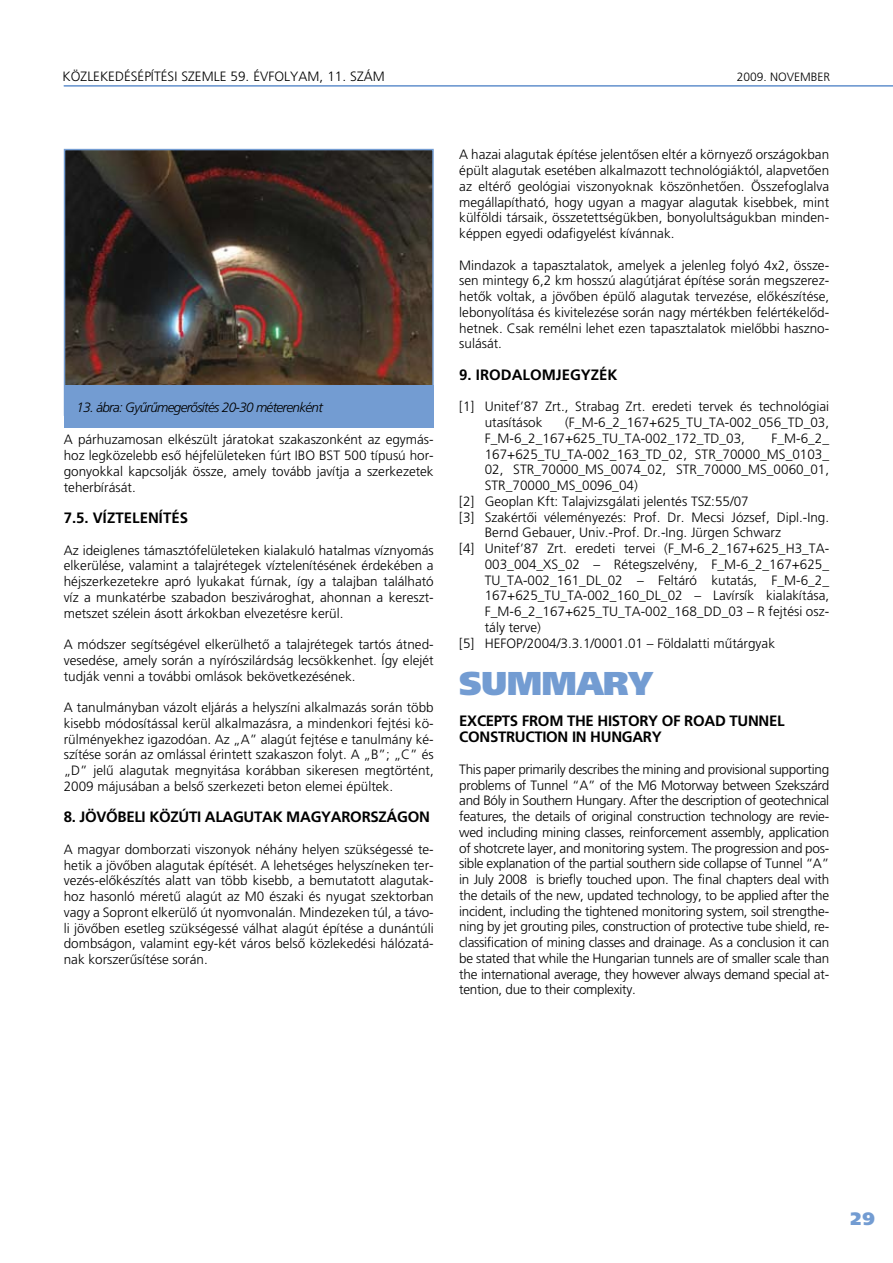
<style>
.page{position:relative;width:893px;height:1263px;background:#fff}
.page>*{position:absolute;margin:0;border:0;box-sizing:border-box;transform-origin:0 0}
.t1{font:900 33px "Frutiger H";letter-spacing:-.02em;color:#739cd2}
.t2{font:900 18px "Frutiger H";color:#739cd2}
.t3{font:700 15px/15.8px "Frutiger H";letter-spacing:-.02em;color:#000}
.t4{font:700 15px "Frutiger H";color:#000}
.t5{font:300 13.5px/15.8px "Frutiger H";color:#000;text-align:justify}
.t6{font:italic 300 13.5px "Frutiger H";letter-spacing:-.05em;color:#000}
.t7{font:300 12px "Frutiger H";color:#000}
</style>
<div class="page">
<hr style="left:64px;top:85px;width:829px;height:2px;background:#739cd2">
<img style="left:67px;top:152px;width:364px;height:233px">
<div style="left:64px;top:149px;width:370px;height:267px;border:2px solid #739cd2"></div>
<div style="left:64px;top:385px;width:370px;height:43px;background:#739cd2"></div>
<p class="t5" style="left:63px;top:69px;width:200px">KÖZLEKEDÉSÉPÍTÉSI SZEMLE 59. évfolyam</p>
<p class="t5" style="left:319px;top:69px;width:40px">, 11. szám</p>
<p class="t7" style="left:737px;top:70px;width:51px">2009. novem</p>
<p class="t7" style="left:811px;top:70px;width:21px">ber</p>
<p class="t6" style="left:77px;top:399px;width:248px">13. ábra: Gyûrûmegerôsítés 20-30 méterenként</p>
<p class="t5" style="left:64px;top:432px;width:371px">A párhuzamosan elkészült járatokat szakaszonként az egymás&shy;hoz legközelebb esô héjfelületeken fúrt IBO BST 500 típusú hor&shy;gonyokkal kapcsolják össze, amely tovább javítja a szerkezetek teherbírását.</p>
<p class="t4" style="left:64px;top:509px;width:126px">7.5. VÍZTELENÍTÉS</p>
<p class="t5" style="left:64px;top:542px;width:371px">Az ideiglenes támasztófelületeken kialakuló hatalmas víznyomás elkerülése, valamint a talajrétegek víztelenítésének érdekében a héjszerkezetekre apró lyukakat fúrnak, így a talajban található víz a munkatérbe szabadon beszivároghat, ahonnan a kereszt&shy;metszet szélein ásott árkokban elvezetésre kerül.</p>
<p class="t5" style="left:64px;top:636px;width:371px">A módszer segítségével elkerülhetô a talajrétegek tartós átned&shy;vesedése, amely során a nyírószilárdság lecsökkenhet. Így elejét tudják venni a további omlások bekövetkezésének.</p>
<p class="t5" style="left:64px;top:699px;width:371px">A tanulmányban vázolt eljárás a helyszíni alkalmazás során több kisebb módosítással kerül alkalmazásra, a mindenkori fejtési kö&shy;rülményekhez igazodóan. Az „A” alagút fejtése e tanulmány ké&shy;szítése során az omlással érintett szakaszon folyt. A „B”; „C” és „D” jelû alagutak megnyitása korábban sikeresen megtörtént, 2009 májusában a belsô szerkezeti beton elemei épültek.</p>
<p class="t3" style="left:64px;top:809px;width:368px">8. JÖVÔBELI KÖZÚTI ALAGUTAK MAGYARORSZÁGON</p>
<p class="t5" style="left:64px;top:841px;width:371px">A magyar domborzati viszonyok néhány helyen szükségessé te&shy;hetik a jövôben alagutak építését. A lehetséges helyszíneken ter&shy;vezés-elôkészítés alatt van több kisebb, a bemutatott alagutak&shy;hoz hasonló méretû alagút az M0 északi és nyugat szektorban vagy a Sopront elkerülô út nyomvonalán. Mindezeken túl, a távo&shy;li jövôben esetleg szükségessé válhat alagút építése a dunántúli dombságon, valamint egy-két város belsô közlekedési hálózatá&shy;nak korszerûsítése során.</p>
<p class="t5" style="left:459px;top:147px;width:371px">A hazai alagutak építése jelentôsen eltér a környezô országokban épült alagutak esetében alkalmazott technológiáktól, alapvetôen az eltérô geológiai viszonyoknak köszönhetôen. Összefoglalva megállapítható, hogy ugyan a magyar alagutak kisebbek, mint külföldi társaik, összetettségükben, bonyolultságukban minden&shy;képpen egyedi odafigyelést kívánnak.</p>
<p class="t5" style="left:459px;top:257px;width:371px">Mindazok a tapasztalatok, amelyek a jelenleg folyó 4x2, össze&shy;sen mintegy 6,2 km hosszú alagútjárat építése során megszerez&shy;hetôk voltak, a jövôben épülô alagutak tervezése, elôkészítése, lebonyolítása és kivitelezése során nagy mértékben felértékelôd&shy;hetnek. Csak remélni lehet ezen tapasztalatok mielôbbi haszno&shy;sulását.</p>
<p class="t4" style="left:459px;top:366px;width:160px">9. IRODALOMJEGYZÉK</p>
<p class="t5" style="left:485px;top:399px;width:346px;text-indent:-26px">[1] Unitef’87 Zrt., Strabag Zrt. eredeti tervek és technológiai utasítások</p>
<p class="t5" style="left:485px;top:415px;width:346px;text-indent:80px">(F_M-6_2_167+625_TU_TA-002_056_TD_03,<br>F_M-6_2_167+625_TU_TA-002_172_TD_03,</p>
<p class="t5" style="left:771px;top:430px;width:59px">F_M-6_2_</p>
<p class="t5" style="left:485px;top:446px;width:346px">167+625_TU_TA-002_163_TD_02, STR_70000_MS_0103_</p>
<p class="t5" style="left:485px;top:462px;width:346px">02, STR_70000_MS_0074_02, STR_70000_MS_0060_01,</p>
<p class="t5" style="left:485px;top:478px;width:155px">STR_70000_MS_0096_04)</p>
<p class="t5" style="left:459px;top:493px;width:291px">[2] Geoplan Kft: Talajvizsgálati jelentés TSZ:55/07</p>
<p class="t5" style="left:459px;top:509px;width:371px">[3] Szakértôi véleményezés: Prof. Dr. Mecsi József, Dipl.-Ing.</p>
<p class="t5" style="left:485px;top:525px;width:298px">Bernd Gebauer, Univ.-Prof. Dr.-Ing. Jürgen Schwarz</p>
<p class="t5" style="left:459px;top:541px;width:371px">[4] Unitef’87 Zrt. eredeti tervei (F_M-6_2_167+625_H3_TA-</p>
<p class="t5" style="left:485px;top:556px;width:346px">003_004_XS_02 – Rétegszelvény, F_M-6_2_167+625_</p>
<p class="t5" style="left:485px;top:572px;width:346px">TU_TA-002_161_DL_02 – Feltáró kutatás, F_M-6_2_</p>
<p class="t5" style="left:485px;top:588px;width:346px">167+625_TU_TA-002_160_DL_02 – Lavírsík kialakítása,</p>
<p class="t5" style="left:485px;top:604px;width:346px">F_M-6_2_167+625_TU_TA-002_168_DD_03 – R fejtési osz-</p>
<p class="t5" style="left:485px;top:619px;width:58px">tály terve)</p>
<p class="t5" style="left:459px;top:635px;width:317px">[5] HEFOP/2004/3.3.1/0001.01 – Földalatti mûtárgyak</p>
<h1 class="t1" style="left:459px;top:663px;width:196px">SUMMARY</h1>
<p class="t3" style="left:459px;top:713px;width:327px">EXCEPTS FROM THE H ISTORY OF ROAD TUNNEL<br>CONSTRUCTION IN H UNGARY</p>
<p class="t5" style="left:459px;top:761px;width:371px">This paper primarily describes the mining and provisional supporting problems of Tunnel “A” of the M6 Motorway between Szekszárd and Bóly in Southern Hungary. After the description of geotechnical features, the details of original construction technology are revie&shy;wed including mining classes, reinforcement assembly, application of shotcrete layer, and monitoring system. The progression and pos&shy;sible explanation of the partial southern side collapse of Tunnel “A” in July 2008 is briefly touched upon. The final chapters deal with the details of the new, updated technology, to be applied after the incident, including the tightened monitoring system, soil strengthe&shy;ning by jet grouting piles, construction of protective tube shield, re&shy;classification of mining classes and drainage. As a conclusion it can be stated that while the Hungarian tunnels are of smaller scale than the international average, they however always demand special at&shy;tention, due to their complexity.</p>
<h2 class="t2" style="left:850px;top:1208px;width:13px">29</h2>
</div>
